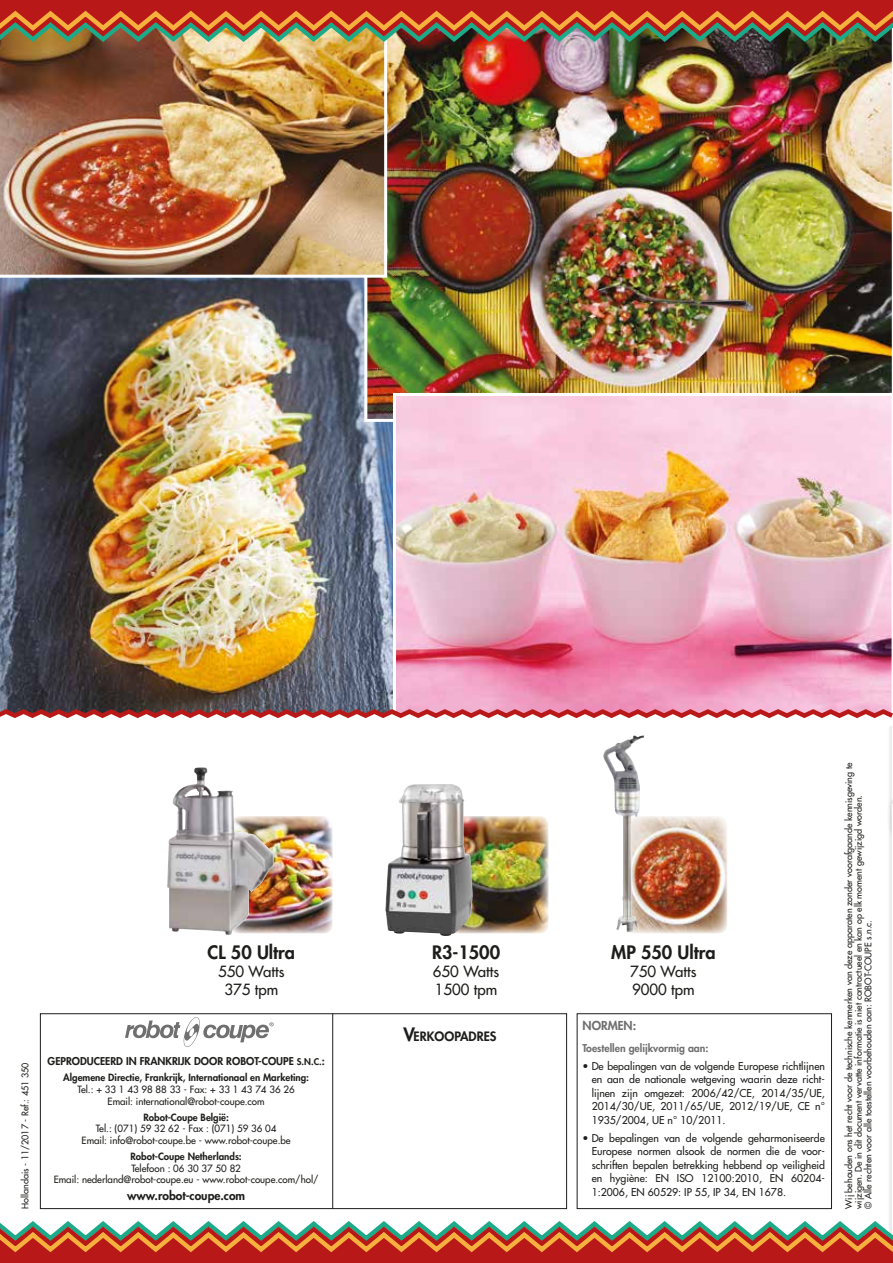
<style>
.page{position:relative;width:893px;height:1263px;background:#fff}
.page>*{position:absolute;margin:0;border:0;box-sizing:border-box;transform-origin:0 0}
.t1{font:800 18px "Futura";color:#1d1d1b}
.t2{font:15px/18px "Futura";color:#1d1d1b}
.t3{font:800 12.6px "Futura";color:#1d1d1b}
.t4{font:800 12px "Futura";color:#1d1d1b}
.t5{font:800 12px "Futura";color:#706f6f}
.t6{font:10.5px/13.5px "Futura";color:#1d1d1b;text-align:justify}
.t7{font:800 10.5px "Futura";color:#1d1d1b}
.t8{font:800 10.5px "Futura";color:#706f6f}
.t9{font:9.75px/11.7px "Futura";color:#1d1d1b;text-align:center}
.t10{font:800 9.75px "Futura";color:#1d1d1b}
.t11{font:9px/9.8px "Futura";color:#1d1d1b}
.s1{font-size:9px}
.s2{font-size:18px}
</style>
<div class="page">
<img style="left:0;top:278px;width:393px;height:190px">
<img style="left:364px;top:45px;width:528px;height:377px">
<img style="left:0;top:45px;width:387px;height:233px">
<svg style="left:393px;top:393px;width:499px;height:75px;background:#f9d1e2"></svg>
<div style="left:0;top:0;width:893px;height:26px;background:#b81918"></div>
<img style="left:0;top:10px;width:893px;height:35px">
<img style="left:0;top:468px;width:893px;height:795px">
<h1 class="t1" style="left:208px;top:941px;width:89px">CL 50 Ultra</h1>
<h2 class="t2" style="left:218px;top:963px;width:68px;text-align:center">550 Watts<br>375 tpm</h2>
<p class="t11" style="left:20px;top:1209px;width:148px;rotate:-90deg">Hollandais - 11/2017 - Ref.: 451 350</p>
<p class="t7" style="left:48px;top:1055px;width:279px">GEPRODUCEERD IN FRANKRIJK DOOR ROBOT-COUPE <span class="s1">S.N.C.</span>:</p>
<p class="t10" style="left:63px;top:1071px;width:247px">Algemene Directie, Frankrijk, Internationaal en Marketing:</p>
<p class="t9" style="left:78px;top:1084px;width:219px">Tel.: + 33 1 43 98 88 33 - Fax: + 33 1 43 74 36 26<br>Email: international@robot-coupe.com</p>
<p class="t10" style="left:143px;top:1111px;width:87px">Robot-Coupe België:</p>
<p class="t9" style="left:82px;top:1123px;width:211px">Tel.: (071) 59 32 62 - Fax : (071) 59 36 04<br>Email: info@robot-coupe.be - www.robot-coupe.be</p>
<p class="t10" style="left:131px;top:1150px;width:113px">Robot-Coupe Netherlands:</p>
<p class="t9" style="left:54px;top:1162px;width:266px">Telefoon : 06 30 37 50 82<br>Email: nederland@robot-coupe.eu - www.robot-coupe.com/hol/</p>
<p class="t4" style="left:127px;top:1188px;width:120px">www.robot-coupe.com</p>
<h1 class="t1" style="left:432px;top:941px;width:70px">R3-1500</h1>
<h2 class="t2" style="left:433px;top:963px;width:68px">650 Watts<br>1500 tpm</h2>
<p class="t3" style="left:404px;top:1028px;width:94px"><span class="s2">V</span>ERKOOPADRES</p>
<h1 class="t1" style="left:611px;top:941px;width:106px">MP 550 Ultra</h1>
<h2 class="t2" style="left:630px;top:963px;width:68px">750 Watts<br>9000 tpm</h2>
<p class="t5" style="left:583px;top:1018px;width:55px">NORMEN:</p>
<p class="t8" style="left:583px;top:1041px;width:128px">Toestellen gelijkvormig aan:</p>
<p class="t6" style="left:592px;top:1059px;width:235px;text-indent:-9px">• De bepalingen van de volgende Europese richtlijnen en aan de nationale wetgeving waarin deze richt&shy;lijnen zijn omgezet: 2006/42/CE, 2014/35/UE, 2014/30/UE, 2011/65/UE, 2012/19/UE, CE n° 1935/2004, UE n° 10/2011.</p>
<p class="t6" style="left:592px;top:1131px;width:235px;text-indent:-9px">• De bepalingen van de volgende geharmoniseerde Europese normen alsook de normen die de voor&shy;schriften bepalen betrekking hebbend op veiligheid en hygiène: EN ISO 12100:2010, EN 60204- 1:2006, EN 60529: IP 55, IP 34, EN 1678.</p>
<p class="t11" style="left:844px;top:1209px;width:448px;rotate:-90deg">Wij behouden ons het recht voor de technische kenmerken van deze apparaten zonder voorafgaande kennisgeving te wijzigen. De in dit document vervatte informatie is niet contractueel en kan op elk moment gewijzigd worden.<br>© Alle rechten voor alle toestellen voorbehouden aan: ROBOT-COUPE s.n.c.</p>
</div>
